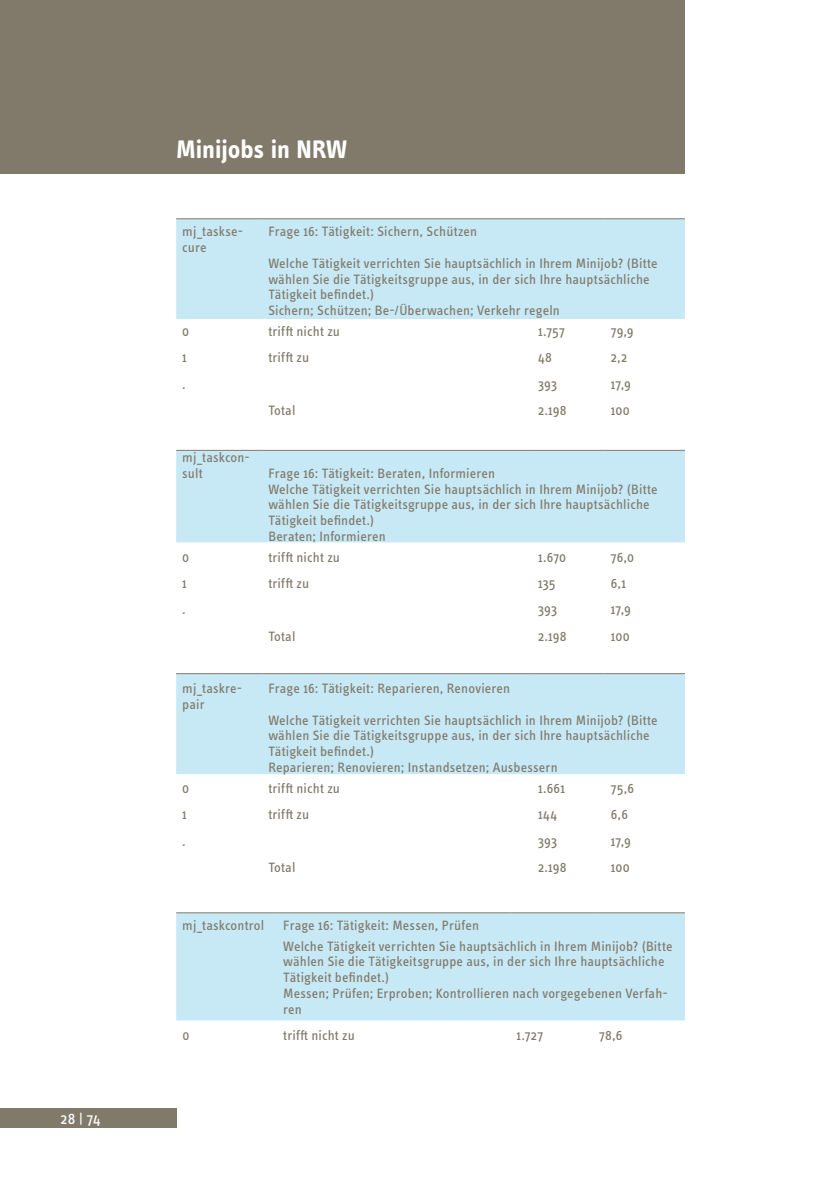
<style>
.page{position:relative;width:814px;height:1181px;background:#fff}
.page>*{position:absolute;margin:0;border:0;box-sizing:border-box;transform-origin:0 0}
.t1{font:700 26.25px "Info OT Text";color:#fff}
.t2{font:15.75px "Info OT Text";color:#fff}
.t3{font:14px/15.8px "Info OT Text";letter-spacing:.01em;color:#817a6b}
</style>
<div class="page">
<div style="left:0;top:0;width:685px;height:174px;background:#817a6b"></div>
<div style="left:0;top:1107px;width:176px;height:20px;background:#817a6b"></div>
<svg style="left:176px;top:219px;width:509px;height:555px;fill:#c7e9f6"></svg>
<hr style="left:176px;top:218px;width:86px;height:1px;background:#817a6b">
<hr style="left:262px;top:218px;width:270px;height:1px;background:#817a6b">
<hr style="left:532px;top:218px;width:72px;height:1px;background:#817a6b">
<hr style="left:604px;top:218px;width:81px;height:1px;background:#817a6b">
<hr style="left:176px;top:450px;width:86px;height:1px;background:#817a6b">
<hr style="left:262px;top:450px;width:270px;height:1px;background:#817a6b">
<hr style="left:532px;top:450px;width:72px;height:1px;background:#817a6b">
<hr style="left:604px;top:450px;width:81px;height:1px;background:#817a6b">
<hr style="left:176px;top:673px;width:86px;height:1px;background:#817a6b">
<hr style="left:262px;top:673px;width:270px;height:1px;background:#817a6b">
<hr style="left:532px;top:673px;width:72px;height:1px;background:#817a6b">
<hr style="left:604px;top:673px;width:81px;height:1px;background:#817a6b">
<div style="left:176px;top:913px;width:509px;height:107px;background:#c7e9f6"></div>
<hr style="left:176px;top:912px;width:101px;height:1px;background:#817a6b">
<hr style="left:277px;top:912px;width:233px;height:1px;background:#817a6b">
<hr style="left:510px;top:912px;width:83px;height:1px;background:#817a6b">
<hr style="left:593px;top:912px;width:92px;height:1px;background:#817a6b">
<p class="t2" style="left:61px;top:1109px;width:42px">28 | 74</p>
<h1 class="t1" style="left:176px;top:133px;width:172px">Minijobs in NRW</h1>
<p class="t3" style="left:182px;top:223px;width:62px">mj_taskse&shy;cure</p>
<p class="t3" style="left:268px;top:223px;width:210px">Frage 16: Tätigkeit: Sichern, Schützen</p>
<p class="t3" style="left:268px;top:255px;width:391px">Welche Tätigkeit verrichten Sie hauptsächlich in Ihrem Minijob? (Bitte wählen Sie die Tätigkeitsgruppe aus, in der sich Ihre hauptsächliche Tätigkeit befindet.)<br>Sichern; Schützen; Be-/Überwachen; Verkehr regeln</p>
<p class="t3" style="left:182px;top:323px;width:8px">0</p>
<p class="t3" style="left:268px;top:323px;width:73px">trifft nicht zu</p>
<p class="t3" style="left:538px;top:323px;width:28px">1.757</p>
<p class="t3" style="left:611px;top:323px;width:24px">79,9</p>
<p class="t3" style="left:182px;top:349px;width:6px">1</p>
<p class="t3" style="left:268px;top:349px;width:42px">trifft zu</p>
<p class="t3" style="left:538px;top:349px;width:15px">48</p>
<p class="t3" style="left:611px;top:349px;width:18px">2,2</p>
<p class="t3" style="left:182px;top:376px;width:5px">.</p>
<p class="t3" style="left:538px;top:376px;width:21px">393</p>
<p class="t3" style="left:611px;top:376px;width:21px">17,9</p>
<p class="t3" style="left:268px;top:402px;width:29px">Total</p>
<p class="t3" style="left:538px;top:402px;width:30px">2.198</p>
<p class="t3" style="left:611px;top:402px;width:21px">100</p>
<p class="t3" style="left:182px;top:449px;width:69px">mj_taskcon&shy;sult</p>
<p class="t3" style="left:268px;top:465px;width:391px">Frage 16: Tätigkeit: Beraten, Informieren<br>Welche Tätigkeit verrichten Sie hauptsächlich in Ihrem Minijob? (Bitte wählen Sie die Tätigkeitsgruppe aus, in der sich Ihre hauptsächliche Tätigkeit befindet.)<br>Beraten; Informieren</p>
<p class="t3" style="left:182px;top:549px;width:8px">0</p>
<p class="t3" style="left:268px;top:549px;width:73px">trifft nicht zu</p>
<p class="t3" style="left:538px;top:549px;width:30px">1.670</p>
<p class="t3" style="left:611px;top:549px;width:25px">76,0</p>
<p class="t3" style="left:182px;top:575px;width:6px">1</p>
<p class="t3" style="left:268px;top:575px;width:42px">trifft zu</p>
<p class="t3" style="left:538px;top:575px;width:19px">135</p>
<p class="t3" style="left:611px;top:575px;width:17px">6,1</p>
<p class="t3" style="left:182px;top:601px;width:5px">.</p>
<p class="t3" style="left:538px;top:601px;width:21px">393</p>
<p class="t3" style="left:611px;top:601px;width:21px">17,9</p>
<p class="t3" style="left:268px;top:628px;width:29px">Total</p>
<p class="t3" style="left:538px;top:628px;width:30px">2.198</p>
<p class="t3" style="left:611px;top:628px;width:21px">100</p>
<p class="t3" style="left:182px;top:680px;width:61px">mj_taskre&shy;pair</p>
<p class="t3" style="left:268px;top:680px;width:243px">Frage 16: Tätigkeit: Reparieren, Renovieren</p>
<p class="t3" style="left:268px;top:712px;width:391px">Welche Tätigkeit verrichten Sie hauptsächlich in Ihrem Minijob? (Bitte wählen Sie die Tätigkeitsgruppe aus, in der sich Ihre hauptsächliche Tätigkeit befindet.)<br>Reparieren; Renovieren; Instandsetzen; Ausbessern</p>
<p class="t3" style="left:182px;top:780px;width:8px">0</p>
<p class="t3" style="left:268px;top:780px;width:73px">trifft nicht zu</p>
<p class="t3" style="left:538px;top:780px;width:29px">1.661</p>
<p class="t3" style="left:611px;top:780px;width:25px">75,6</p>
<p class="t3" style="left:182px;top:806px;width:6px">1</p>
<p class="t3" style="left:268px;top:806px;width:42px">trifft zu</p>
<p class="t3" style="left:538px;top:806px;width:21px">144</p>
<p class="t3" style="left:611px;top:806px;width:19px">6,6</p>
<p class="t3" style="left:182px;top:832px;width:5px">.</p>
<p class="t3" style="left:538px;top:832px;width:21px">393</p>
<p class="t3" style="left:611px;top:832px;width:21px">17,9</p>
<p class="t3" style="left:268px;top:859px;width:29px">Total</p>
<p class="t3" style="left:538px;top:859px;width:30px">2.198</p>
<p class="t3" style="left:611px;top:859px;width:21px">100</p>
<p class="t3" style="left:182px;top:916px;width:83px">mj_taskcontrol</p>
<p class="t3" style="left:283px;top:914px;width:391px;line-height:21px">Frage 16: Tätigkeit: Messen, Prüfen<br>Welche Tätigkeit verrichten Sie hauptsächlich in Ihrem Minijob? (Bitte</p>
<p class="t3" style="left:283px;top:953px;width:386px">wählen Sie die Tätigkeitsgruppe aus, in der sich Ihre hauptsächliche Tätigkeit befindet.)<br>Messen; Prüfen; Erproben; Kontrollieren nach vorgegebenen Verfah&shy;ren</p>
<p class="t3" style="left:182px;top:1027px;width:8px">0</p>
<p class="t3" style="left:283px;top:1027px;width:73px">trifft nicht zu</p>
<p class="t3" style="left:516px;top:1027px;width:28px">1.727</p>
<p class="t3" style="left:599px;top:1027px;width:25px">78,6</p>
</div>
